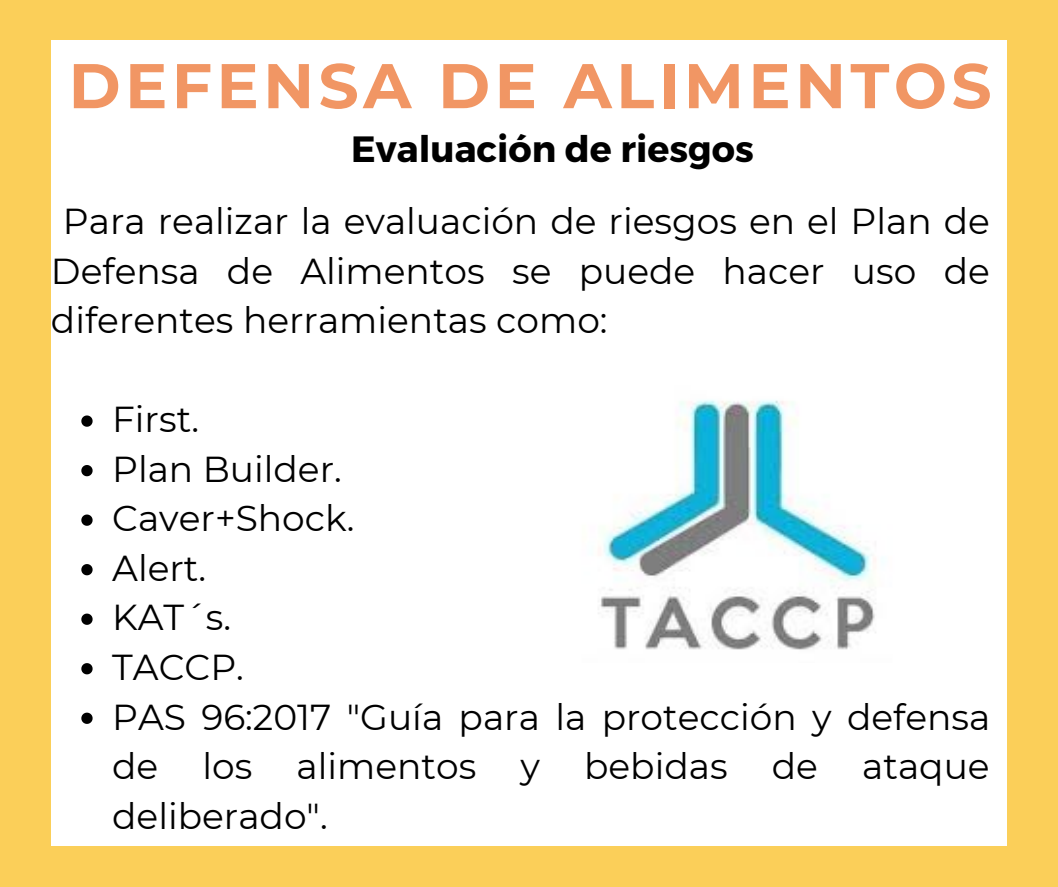
<style>
.page{position:relative;width:1058px;height:887px;background:#fff}
.page>*{position:absolute;margin:0;border:0;box-sizing:border-box;transform-origin:0 0}
.t1{font:700 63px "Montserrat";letter-spacing:.07em;color:#f19664}
.t2{font:700 36.6px "Montserrat";color:#000}
.t3{font:36px/49.5px "Montserrat";color:#000}
</style>
<div class="page">
<div style="left:0;top:0;width:1057px;height:886px;background:#fbcf59"></div>
<div style="left:51px;top:40px;width:955px;height:806px;background:#fff"></div>
<svg style="left:81px;top:415px;width:12px;height:12px"></svg>
<svg style="left:81px;top:465px;width:12px;height:11px"></svg>
<svg style="left:81px;top:514px;width:12px;height:12px"></svg>
<svg style="left:81px;top:564px;width:12px;height:11px"></svg>
<svg style="left:81px;top:613px;width:12px;height:12px"></svg>
<svg style="left:81px;top:663px;width:12px;height:11px"></svg>
<svg style="left:81px;top:712px;width:12px;height:12px"></svg>
<img style="left:598px;top:400px;width:278px;height:250px">
<h1 class="t1" style="left:69px;top:47px;width:924px">DEFENSA DE ALIMENTOS</h1>
<p class="t2" style="left:351px;top:125px;width:404px">Evaluación de riesgos</p>
<p class="t3" style="left:51px;top:196px;width:940px;text-align:justify;text-indent:12px">Para realizar la evaluación de riesgos en el Plan de Defensa de Alimentos se puede hacer uso de diferentes herramientas como:</p>
<p class="t3" style="left:112px;top:394px;width:879px">First.<br>Plan Builder.<br>Caver+Shock.<br>Alert.<br>KAT´s.<br>TACCP.<br>PAS 96:2017 "Guía para la protección y defensa de los alimentos y bebidas de ataque deliberado".</p>
<p class="t3" style="left:84px;top:570px;width:131px">Alert.<br>TACCP.</p>
</div>
